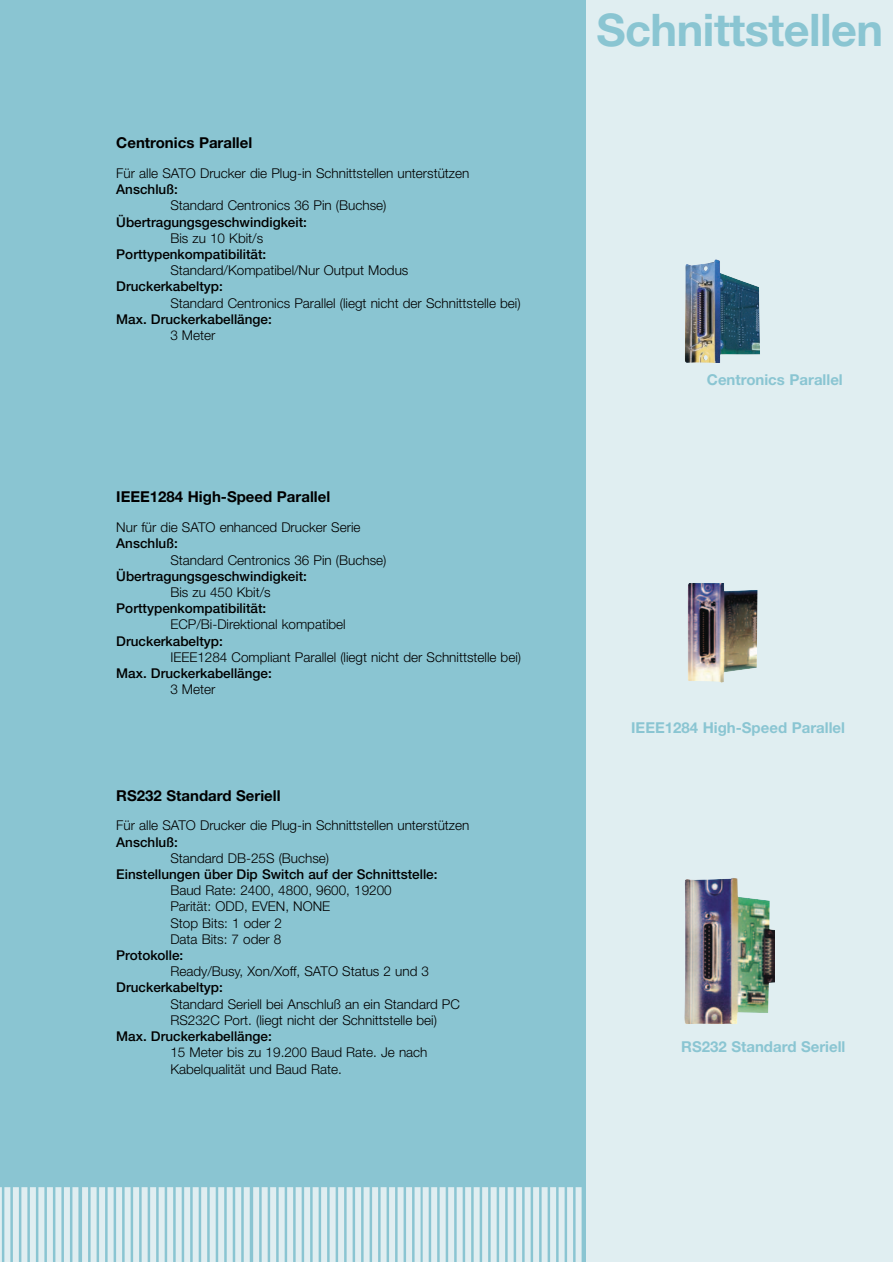
<style>
.page{position:relative;width:893px;height:1262px;background:#fff}
.page>*{position:absolute;margin:0;border:0;box-sizing:border-box;transform-origin:0 0}
.t1{font:700 45px "Helvetica Neue";letter-spacing:-.01em;color:#8ac5d2}
.t2{font:700 15px "Helvetica Neue";color:#000}
.t3{font:700 15px "Helvetica Neue";color:#8ac5d2}
.t4{font:300 13.5px/16.2px "Helvetica Neue";color:#000}
.t5{font:500 13.5px "Helvetica Neue";color:#000}
</style>
<div class="page">
<div style="left:0;top:0;width:892px;height:1262px;background:#e0eef1"></div>
<div style="left:0;top:0;width:586px;height:1262px;background:#8ac5d2"></div>
<div style="left:253px;top:1187px;width:6px;height:75px;background:#e0eef1"></div>
<div style="left:262px;top:1187px;width:6px;height:75px;background:#e0eef1"></div>
<div style="left:270px;top:1187px;width:6px;height:75px;background:#e0eef1"></div>
<div style="left:279px;top:1187px;width:6px;height:75px;background:#e0eef1"></div>
<div style="left:287px;top:1187px;width:6px;height:75px;background:#e0eef1"></div>
<div style="left:295px;top:1187px;width:6px;height:75px;background:#e0eef1"></div>
<div style="left:304px;top:1187px;width:6px;height:75px;background:#e0eef1"></div>
<div style="left:312px;top:1187px;width:6px;height:75px;background:#e0eef1"></div>
<div style="left:321px;top:1187px;width:6px;height:75px;background:#e0eef1"></div>
<div style="left:329px;top:1187px;width:6px;height:75px;background:#e0eef1"></div>
<div style="left:338px;top:1187px;width:6px;height:75px;background:#e0eef1"></div>
<div style="left:346px;top:1187px;width:6px;height:75px;background:#e0eef1"></div>
<div style="left:355px;top:1187px;width:6px;height:75px;background:#e0eef1"></div>
<div style="left:363px;top:1187px;width:6px;height:75px;background:#e0eef1"></div>
<div style="left:372px;top:1187px;width:6px;height:75px;background:#e0eef1"></div>
<div style="left:380px;top:1187px;width:6px;height:75px;background:#e0eef1"></div>
<div style="left:389px;top:1187px;width:6px;height:75px;background:#e0eef1"></div>
<div style="left:397px;top:1187px;width:6px;height:75px;background:#e0eef1"></div>
<div style="left:406px;top:1187px;width:6px;height:75px;background:#e0eef1"></div>
<div style="left:414px;top:1187px;width:6px;height:75px;background:#e0eef1"></div>
<div style="left:422px;top:1187px;width:6px;height:75px;background:#e0eef1"></div>
<div style="left:431px;top:1187px;width:6px;height:75px;background:#e0eef1"></div>
<div style="left:439px;top:1187px;width:6px;height:75px;background:#e0eef1"></div>
<div style="left:448px;top:1187px;width:6px;height:75px;background:#e0eef1"></div>
<div style="left:456px;top:1187px;width:6px;height:75px;background:#e0eef1"></div>
<div style="left:465px;top:1187px;width:6px;height:75px;background:#e0eef1"></div>
<div style="left:473px;top:1187px;width:6px;height:75px;background:#e0eef1"></div>
<div style="left:482px;top:1187px;width:6px;height:75px;background:#e0eef1"></div>
<div style="left:490px;top:1187px;width:6px;height:75px;background:#e0eef1"></div>
<div style="left:499px;top:1187px;width:6px;height:75px;background:#e0eef1"></div>
<div style="left:507px;top:1187px;width:6px;height:75px;background:#e0eef1"></div>
<div style="left:516px;top:1187px;width:6px;height:75px;background:#e0eef1"></div>
<div style="left:524px;top:1187px;width:6px;height:75px;background:#e0eef1"></div>
<div style="left:533px;top:1187px;width:6px;height:75px;background:#e0eef1"></div>
<div style="left:541px;top:1187px;width:6px;height:75px;background:#e0eef1"></div>
<div style="left:550px;top:1187px;width:6px;height:75px;background:#e0eef1"></div>
<div style="left:558px;top:1187px;width:6px;height:75px;background:#e0eef1"></div>
<div style="left:567px;top:1187px;width:6px;height:75px;background:#e0eef1"></div>
<div style="left:575px;top:1187px;width:6px;height:75px;background:#e0eef1"></div>
<hr style="left:0;top:1187px;width:2px;height:75px;background:#e0eef1">
<div style="left:4px;top:1187px;width:6px;height:75px;background:#e0eef1"></div>
<div style="left:13px;top:1187px;width:6px;height:75px;background:#e0eef1"></div>
<div style="left:21px;top:1187px;width:6px;height:75px;background:#e0eef1"></div>
<div style="left:30px;top:1187px;width:6px;height:75px;background:#e0eef1"></div>
<div style="left:38px;top:1187px;width:6px;height:75px;background:#e0eef1"></div>
<div style="left:47px;top:1187px;width:6px;height:75px;background:#e0eef1"></div>
<div style="left:55px;top:1187px;width:6px;height:75px;background:#e0eef1"></div>
<div style="left:64px;top:1187px;width:6px;height:75px;background:#e0eef1"></div>
<div style="left:72px;top:1187px;width:6px;height:75px;background:#e0eef1"></div>
<div style="left:82px;top:1187px;width:6px;height:75px;background:#e0eef1"></div>
<div style="left:91px;top:1187px;width:6px;height:75px;background:#e0eef1"></div>
<div style="left:99px;top:1187px;width:6px;height:75px;background:#e0eef1"></div>
<div style="left:108px;top:1187px;width:6px;height:75px;background:#e0eef1"></div>
<div style="left:116px;top:1187px;width:6px;height:75px;background:#e0eef1"></div>
<div style="left:125px;top:1187px;width:6px;height:75px;background:#e0eef1"></div>
<div style="left:133px;top:1187px;width:6px;height:75px;background:#e0eef1"></div>
<div style="left:142px;top:1187px;width:6px;height:75px;background:#e0eef1"></div>
<div style="left:150px;top:1187px;width:6px;height:75px;background:#e0eef1"></div>
<div style="left:159px;top:1187px;width:6px;height:75px;background:#e0eef1"></div>
<div style="left:167px;top:1187px;width:6px;height:75px;background:#e0eef1"></div>
<div style="left:176px;top:1187px;width:6px;height:75px;background:#e0eef1"></div>
<div style="left:184px;top:1187px;width:6px;height:75px;background:#e0eef1"></div>
<div style="left:193px;top:1187px;width:6px;height:75px;background:#e0eef1"></div>
<div style="left:201px;top:1187px;width:6px;height:75px;background:#e0eef1"></div>
<div style="left:210px;top:1187px;width:6px;height:75px;background:#e0eef1"></div>
<div style="left:218px;top:1187px;width:6px;height:75px;background:#e0eef1"></div>
<div style="left:227px;top:1187px;width:6px;height:75px;background:#e0eef1"></div>
<div style="left:235px;top:1187px;width:6px;height:75px;background:#e0eef1"></div>
<div style="left:244px;top:1187px;width:6px;height:75px;background:#e0eef1"></div>
<img style="left:685px;top:259px;width:75px;height:104px">
<img style="left:687px;top:583px;width:70px;height:99px">
<img style="left:684px;top:878px;width:91px;height:146px">
<p class="t2" style="left:116px;top:138px;width:137px">Centronics Parallel</p>
<p class="t4" style="left:116px;top:166px;width:354px">Für alle SATO Drucker die Plug-in Schnittstellen unterstützen</p>
<p class="t5" style="left:116px;top:185px;width:63px">Anschluß:</p>
<p class="t4" style="left:170px;top:199px;width:218px">Standard Centronics 36 Pin (Buchse)</p>
<p class="t5" style="left:116px;top:217px;width:192px">Übertragungsgeschwindigkeit:</p>
<p class="t4" style="left:170px;top:231px;width:94px">Bis zu 10 Kbit/s</p>
<p class="t5" style="left:116px;top:249px;width:151px">Porttypenkompatibilität:</p>
<p class="t4" style="left:170px;top:264px;width:239px">Standard/Kompatibel/Nur Output Modus</p>
<p class="t5" style="left:116px;top:282px;width:108px">Druckerkabeltyp:</p>
<p class="t4" style="left:170px;top:296px;width:352px">Standard Centronics Parallel (liegt nicht der Schnittstelle bei)</p>
<p class="t5" style="left:116px;top:314px;width:157px">Max. Druckerkabellänge:</p>
<p class="t4" style="left:170px;top:328px;width:47px">3 Meter</p>
<p class="t2" style="left:116px;top:492px;width:215px">IEEE1284 High-Speed Parallel</p>
<p class="t4" style="left:116px;top:520px;width:246px">Nur für die SATO enhanced Drucker Serie</p>
<p class="t5" style="left:116px;top:539px;width:63px">Anschluß:</p>
<p class="t4" style="left:170px;top:553px;width:218px">Standard Centronics 36 Pin (Buchse)</p>
<p class="t5" style="left:116px;top:571px;width:192px">Übertragungsgeschwindigkeit:</p>
<p class="t4" style="left:170px;top:585px;width:102px">Bis zu 450 Kbit/s</p>
<p class="t5" style="left:116px;top:603px;width:151px">Porttypenkompatibilität:</p>
<p class="t4" style="left:170px;top:618px;width:177px">ECP/Bi-Direktional kompatibel</p>
<p class="t5" style="left:116px;top:636px;width:108px">Druckerkabeltyp:</p>
<p class="t4" style="left:170px;top:650px;width:352px">IEEE1284 Compliant Parallel (liegt nicht der Schnittstelle bei)</p>
<p class="t5" style="left:116px;top:668px;width:157px">Max. Druckerkabellänge:</p>
<p class="t4" style="left:170px;top:682px;width:47px">3 Meter</p>
<p class="t2" style="left:116px;top:790px;width:166px">RS232 Standard Seriell</p>
<p class="t4" style="left:116px;top:818px;width:354px">Für alle SATO Drucker die Plug-in Schnittstellen unterstützen</p>
<p class="t5" style="left:116px;top:837px;width:63px">Anschluß:</p>
<p class="t4" style="left:170px;top:851px;width:160px">Standard DB-25S (Buchse)</p>
<p class="t5" style="left:116px;top:869px;width:323px">Einstellungen über Dip Switch auf der Schnittstelle:</p>
<p class="t4" style="left:170px;top:883px;width:223px">Baud Rate: 2400, 4800, 9600, 19200<br>Parität: ODD, EVEN, NONE<br>Stop Bits: 1 oder 2<br>Data Bits: 7 oder 8</p>
<p class="t5" style="left:116px;top:950px;width:69px">Protokolle:</p>
<p class="t4" style="left:170px;top:964px;width:260px">Ready/Busy, Xon/Xoff, SATO Status 2 und 3</p>
<p class="t5" style="left:116px;top:982px;width:108px">Druckerkabeltyp:</p>
<p class="t4" style="left:170px;top:997px;width:291px">Standard Seriell bei Anschluß an ein Standard PC<br>RS232C Port. (liegt nicht der Schnittstelle bei)</p>
<p class="t5" style="left:116px;top:1031px;width:157px">Max. Druckerkabellänge:</p>
<p class="t4" style="left:170px;top:1045px;width:259px">15 Meter bis zu 19.200 Baud Rate. Je nach<br>Kabelqualität und Baud Rate.</p>
<h1 class="t1" style="left:596px;top:14px;width:288px">Schnittstellen</h1>
<p class="t3" style="left:706px;top:374px;width:137px">Centronics Parallel</p>
<p class="t3" style="left:631px;top:722px;width:215px">IEEE1284 High-Speed Parallel</p>
<p class="t3" style="left:681px;top:1041px;width:166px">RS232 Standard Seriell</p>
</div>
